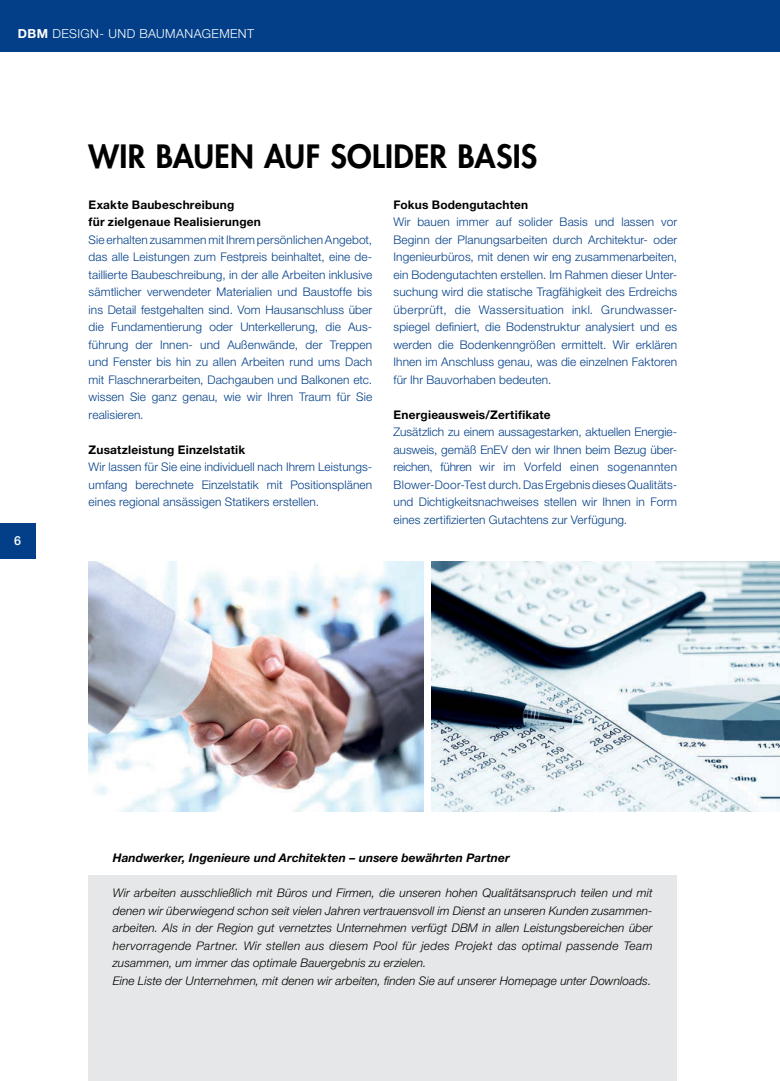
<style>
.page{position:relative;width:780px;height:1081px;background:#fff}
.page>*{position:absolute;margin:0;border:0;box-sizing:border-box;transform-origin:0 0}
.t1{font:800 31.25px "Futura Std";letter-spacing:.01em;color:#000}
.t2{font:300 12.5px "Helvetica Neue LT Std";letter-spacing:.035em;color:#fff}
.t3{font:500 12.5px "Helvetica Neue LT Std";color:#fff}
.t4{font:300 11.88px/17.5px "Helvetica Neue LT Std";letter-spacing:.01em;color:#023f88;text-align:justify}
.t5{font:italic 300 11.88px/17.5px "Helvetica Neue LT Std";letter-spacing:.01em;color:#000}
.t6{font:700 11.88px/17.5px "Helvetica Neue LT Std";letter-spacing:.015em;color:#000}
.t7{font:italic 700 11.88px "Helvetica Neue LT Std";letter-spacing:.01em;color:#000}
.s1{font-weight:700}
</style>
<div class="page">
<div style="left:89px;top:875px;width:588px;height:206px;background:#e6e7e8"></div>
<div style="left:0;top:0;width:780px;height:51px;background:#023f88"></div>
<div style="left:0;top:523px;width:35px;height:35px;background:#023f88"></div>
<img style="left:89px;top:562px;width:334px;height:249px">
<img style="left:431px;top:562px;width:349px;height:249px">
<p class="t2" style="left:18px;top:26px;width:238px"><span class="s1">DBM</span> DESIGN- UND BAUMANAGEMENT</p>
<p class="t3" style="left:14px;top:533px;width:8px">6</p>
<h1 class="t1" style="left:89px;top:136px;width:450px">WIR BAUEN AUF SOLIDER BASIS</h1>
<p class="t6" style="left:393px;top:195px;width:136px">Fokus Bodengutachten</p>
<p class="t4" style="left:393px;top:213px;width:285px">Wir bauen immer auf solider Basis und lassen vor Beginn der Planungsarbeiten durch Architektur- oder Ingenieurbüros, mit denen wir eng zusammenarbeiten, ein Bodengutachten erstellen. Im Rahmen dieser Unter&shy;suchung wird die statische Tragfähigkeit des Erdreichs überprüft, die Wassersituation inkl. Grundwasser&shy;spiegel definiert, die Bodenstruktur analysiert und es werden die Bodenkenngrößen ermittelt. Wir erklären Ihnen im Anschluss genau, was die einzelnen Faktoren für Ihr Bauvorhaben bedeuten.</p>
<p class="t6" style="left:393px;top:405px;width:158px">Energieausweis/Zertifikate</p>
<p class="t4" style="left:393px;top:423px;width:285px">Zusätzlich zu einem aussagestarken, aktuellen Energie&shy;ausweis, gemäß EnEV den wir Ihnen beim Bezug über&shy;reichen, führen wir im Vorfeld einen sogenannten Blower-Door-Test durch. Das Ergebnis dieses Qualitäts&shy;und Dichtigkeitsnachweises stellen wir Ihnen in Form eines zertifizierten Gutachtens zur Verfügung.</p>
<p class="t6" style="left:89px;top:195px;width:174px">Exakte Baubeschreibung<br>für zielgenaue Realisierungen</p>
<p class="t4" style="left:89px;top:230px;width:285px">Sie erhalten zusammen mit Ihrem persönlichen Angebot, das alle Leistungen zum Festpreis beinhaltet, eine de&shy;taillierte Baubeschreibung, in der alle Arbeiten inklusive sämtlicher verwendeter Materialien und Baustoffe bis ins Detail festgehalten sind. Vom Hausanschluss über die Fundamentierung oder Unterkellerung, die Aus&shy;führung der Innen- und Außenwände, der Treppen und Fenster bis hin zu allen Arbeiten rund ums Dach mit Flaschnerarbeiten, Dachgauben und Balkonen etc. wissen Sie ganz genau, wie wir Ihren Traum für Sie realisieren.</p>
<p class="t6" style="left:89px;top:440px;width:158px">Zusatzleistung Einzelstatik</p>
<p class="t4" style="left:89px;top:458px;width:285px">Wir lassen für Sie eine individuell nach Ihrem Leistungs&shy;umfang berechnete Einzelstatik mit Positionsplänen eines regional ansässigen Statikers erstellen.</p>
<p class="t7" style="left:113px;top:851px;width:398px">Handwerker, Ingenieure und Architekten – unsere bewährten Partner</p>
<p class="t5" style="left:113px;top:884px;width:541px">Wir arbeiten ausschließlich mit Büros und Firmen, die unseren hohen Qualitätsanspruch teilen und mit denen wir überwiegend schon seit vielen Jahren vertrauensvoll im Dienst an unseren Kunden zusammen&shy;arbeiten. Als in der Region gut vernetztes Unternehmen verfügt DBM in allen Leistungsbereichen über hervorragende Partner. Wir stellen aus diesem Pool für jedes Projekt das optimal passende Team zusammen, um immer das optimale Bauergebnis zu erzielen.<br>Eine Liste der Unternehmen, mit denen wir arbeiten, finden Sie auf unserer Homepage unter Downloads.</p>
</div>
